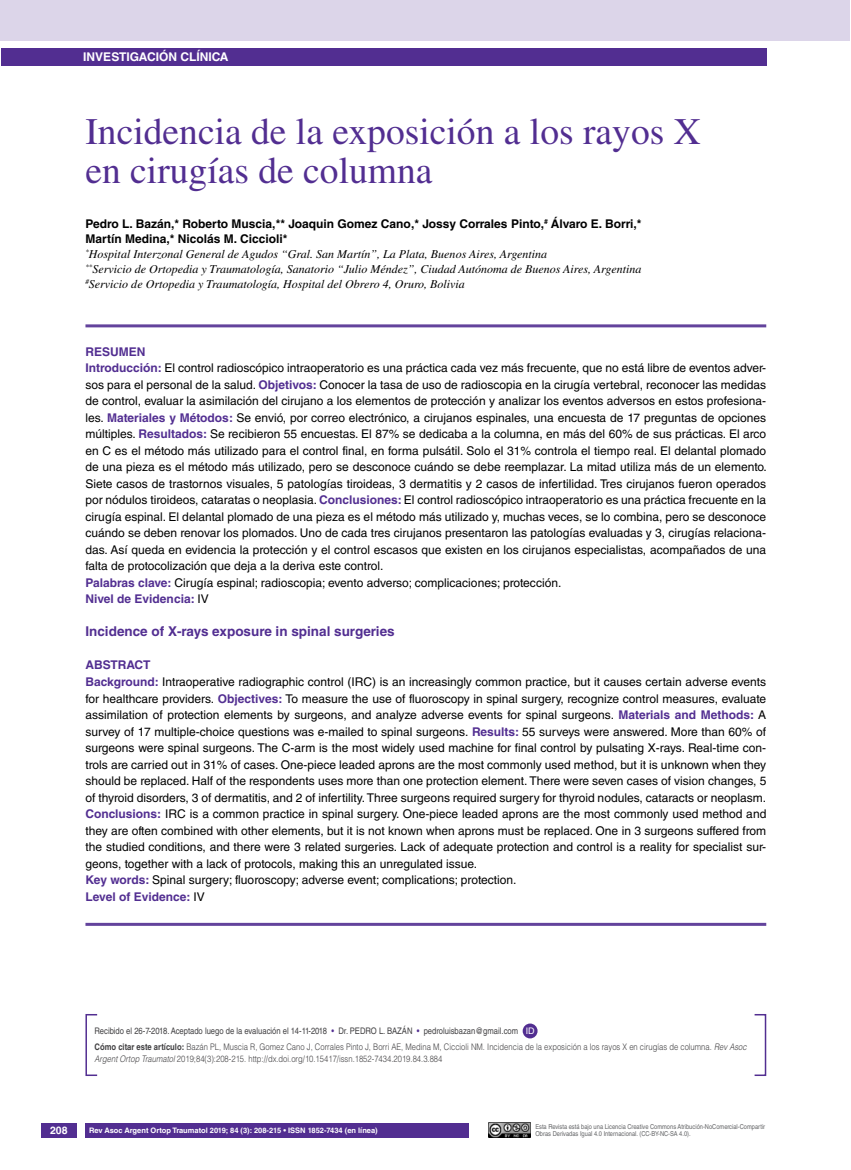
<style>
.page{position:relative;width:851px;height:1170px;background:#fff}
.page>*{position:absolute;margin:0;border:0;box-sizing:border-box;transform-origin:0 0}
.t1{font:37.5px/39px "Times LT Std";color:#522e91}
.t2{font:700 13.5px "Helvetica LT Std";color:#522e91}
.t3{font:12px/16.5px "Helvetica LT Std";color:#000}
.t4{font:italic 12px/15px "Times LT Std";color:#000}
.t5{font:700 12px/15px "Helvetica LT Std";color:#000}
.t6{font:700 12px "Helvetica LT Std";color:#fff}
.t7{font:700 10.5px "Helvetica LT Std";color:#fff}
.t8{font:300 9px/16.2px "Helvetica LT Std";color:#414042;scale:.85 1}
.t9{font:9px "Helvetica LT Std";color:#414042;scale:.85 1}
.t10{font:9px "Helvetica LT Std";color:#fff}
.t11{font:700 7.5px "Helvetica LT Std";color:#fff}
.t12{font:6.75px/7.5px "Helvetica LT Std";color:#636466;scale:.85 1}
.s1{font-weight:700;color:#522e91}
.s2{font-weight:400}
.s3{font-weight:400;color:#522e91}
.s4{font-weight:400;color:#fff}
.s5{font-weight:700}
.s6{font-style:italic}
.s7{color:#522e91}
</style>
<div class="page">
<div style="left:41px;top:1123px;width:36px;height:14px;background:#522e91"></div>
<div style="left:85px;top:1123px;width:383px;height:14px;background:#522e91"></div>
<div style="left:1px;top:49px;width:765px;height:17px;background:#522e91"></div>
<hr style="left:85px;top:324px;width:681px;height:3px;background:#63439c">
<hr style="left:85px;top:922px;width:681px;height:3px;background:#63439c">
<img style="left:488px;top:1122px;width:43px;height:15px">
<div style="left:1px;top:0;width:849px;height:40px;background:#dcd5e9"></div>
<div style="left:85px;top:1013px;width:13px;height:62px;border:2px solid #522e91"></div>
<div style="left:753px;top:1013px;width:13px;height:62px;border:2px solid #522e91"></div>
<div style="left:522px;top:1023px;width:15px;height:15px;background:#522e91;border-radius:50%"></div>
<p class="t6" style="left:83px;top:50px;width:147px">INVESTIGACIÓN CLÍNICA</p>
<h1 class="t1" style="left:85px;top:112px;width:616px">Incidencia de la exposición a los rayos X en cirugías de columna</h1>
<p class="t5" style="left:85px;top:216px;width:557px">Pedro L. Bazán,* Roberto Muscia,** Joaquin Gomez Cano,* Jossy Corrales Pinto,<sup>#</sup> Álvaro E. Borri,*<br>Martín Medina,* Nicolás M. Ciccioli*</p>
<p class="t4" style="left:85px;top:247px;width:557px"><sup>*</sup>Hospital Interzonal General de Agudos “Gral. San Martín”, La Plata, Buenos Aires, Argentina<br><sup>**</sup>Servicio de Ortopedia y Traumatología, Sanatorio “Julio Méndez”, Ciudad Autónoma de Buenos Aires, Argentina <sup>#</sup>Servicio de Ortopedia y Traumatología, Hospital del Obrero 4, Oruro, Bolivia</p>
<p class="t3" style="left:85px;top:343px;width:683px"><span class="s1">Resumen<br>Introducción:</span> El control radioscópico intraoperatorio es una práctica cada vez más frecuente, que no está libre de eventos adver&shy;sos para el personal de la salud. <span class="s1">Objetivos:</span> Conocer la tasa de uso de radioscopia en la cirugía vertebral, reconocer las medidas de control, evaluar la asimilación del cirujano a los elementos de protección y analizar los eventos adversos en estos profesiona&shy;les. <span class="s1">Materiales y Métodos:</span> Se envió, por correo electrónico, a cirujanos espinales, una encuesta de 17 preguntas de opciones múltiples. <span class="s1">Resultados:</span> Se recibieron 55 encuestas. El 87% se dedicaba a la columna, en más del 60% de sus prácticas. El arco en C es el método más utilizado para el control final, en forma pulsátil. Solo el 31% controla el tiempo real. El delantal plomado de una pieza es el método más utilizado, pero se desconoce cuándo se debe reemplazar. La mitad utiliza más de un elemento.<br>Siete casos de trastornos visuales, 5 patologías tiroideas, 3 dermatitis y 2 casos de infertilidad. Tres cirujanos fueron operados por nódulos tiroideos, cataratas o neoplasia. <span class="s1">Conclusiones:</span> El control radioscópico intraoperatorio es una práctica frecuente en la cirugía espinal. El delantal plomado de una pieza es el método más utilizado y, muchas veces, se lo combina, pero se desconoce cuándo se deben renovar los plomados. Uno de cada tres cirujanos presentaron las patologías evaluadas y 3, cirugías relaciona&shy;das. Así queda en evidencia la protección y el control escasos que existen en los cirujanos especialistas, acompañados de una falta de protocolización que deja a la deriva este control.<br><span class="s1">Palabras clave:</span> Cirugía espinal; radioscopia; evento adverso; complicaciones; protección.<br><span class="s1">Nivel de Evidencia:</span> IV</p>
<p class="t2" style="left:85px;top:623px;width:311px">Incidence of X-rays exposure in spinal surgeries</p>
<p class="t3" style="left:85px;top:657px;width:682px"><span class="s1">Abstract<br>Background:</span> Intraoperative radiographic control (IRC) is an increasingly common practice, but it causes certain adverse events for healthcare providers. <span class="s1">Objectives:</span> To measure the use of fluoroscopy in spinal surgery, recognize control measures, evaluate assimilation of protection elements by surgeons, and analyze adverse events for spinal surgeons. <span class="s1">Materials and Methods:</span> A survey of 17 multiple-choice questions was e-mailed to spinal surgeons. <span class="s1">Results:</span> 55 surveys were answered. More than 60% of surgeons were spinal surgeons. The C-arm is the most widely used machine for final control by pulsating X-rays. Real-time con&shy;trols are carried out in 31% of cases. One-piece leaded aprons are the most commonly used method, but it is unknown when they should be replaced. Half of the respondents uses more than one protection element. There were seven cases of vision changes, 5 of thyroid disorders, 3 of dermatitis, and 2 of infertility. Three surgeons required surgery for thyroid nodules, cataracts or neoplasm.<br><span class="s1">Conclusions:</span> IRC is a common practice in spinal surgery. One-piece leaded aprons are the most commonly used method and they are often combined with other elements, but it is not known when aprons must be replaced. One in 3 surgeons suffered from the studied conditions, and there were 3 related surgeries. Lack of adequate protection and control is a reality for specialist sur&shy;geons, together with a lack of protocols, making this an unregulated issue.<br><span class="s1">Key words:</span> Spinal surgery; fluoroscopy; adverse event; complications; protection.<br><span class="s1">Level of Evidence:</span> IV</p>
<p class="t8" style="left:94px;top:1022px;width:768px;text-indent:284px"><span class="s2">L. Bazán</span> <span class="s3">•</span> <span class="s2">pedroluisbazan@gmail.com</span> <span class="s4">http://orcid.org/0000-0003-0060-6558<br></span><span class="s5">Cómo citar este artículo:</span> Bazán PL, Muscia R, Gomez Cano J, Corrales Pinto J, Borri AE, Medina M, Ciccioli NM. Incidencia de la exposición a los rayos X en cirugías de columna. <span class="s6">Rev Asoc</span></p>
<p class="t8" style="left:94px;top:1050px;width:411px"><span class="s6">Argent Ortop Traumatol</span> 2019;84(3):208-215. http://dx.doi.org/10.15417/issn.1852-7434.2019.84.3.884</p>
<p class="t9" style="left:94px;top:1025px;width:314px">Recibido el 26-7-2018. Aceptado luego de la evaluación el 14-11-2018 <span class="s7">•</span> Dr. Pedro</p>
<p class="t10" style="left:525px;top:1025px;width:10px">ID</p>
<p class="t7" style="left:50px;top:1124px;width:19px">208</p>
<p class="t11" style="left:89px;top:1125px;width:290px">Rev Asoc Argent Ortop Traumatol 2019; 84 (3): 208-215 • ISSN 1852-7434 (en línea)</p>
<p class="t12" style="left:535px;top:1122px;width:272px">Esta Revista está bajo una Licencia Creative Commons Atribución-NoComercial-Compartir<br>Obras Derivadas Igual 4.0 Internacional. (CC-BY-NC-SA 4.0).</p>
</div>
